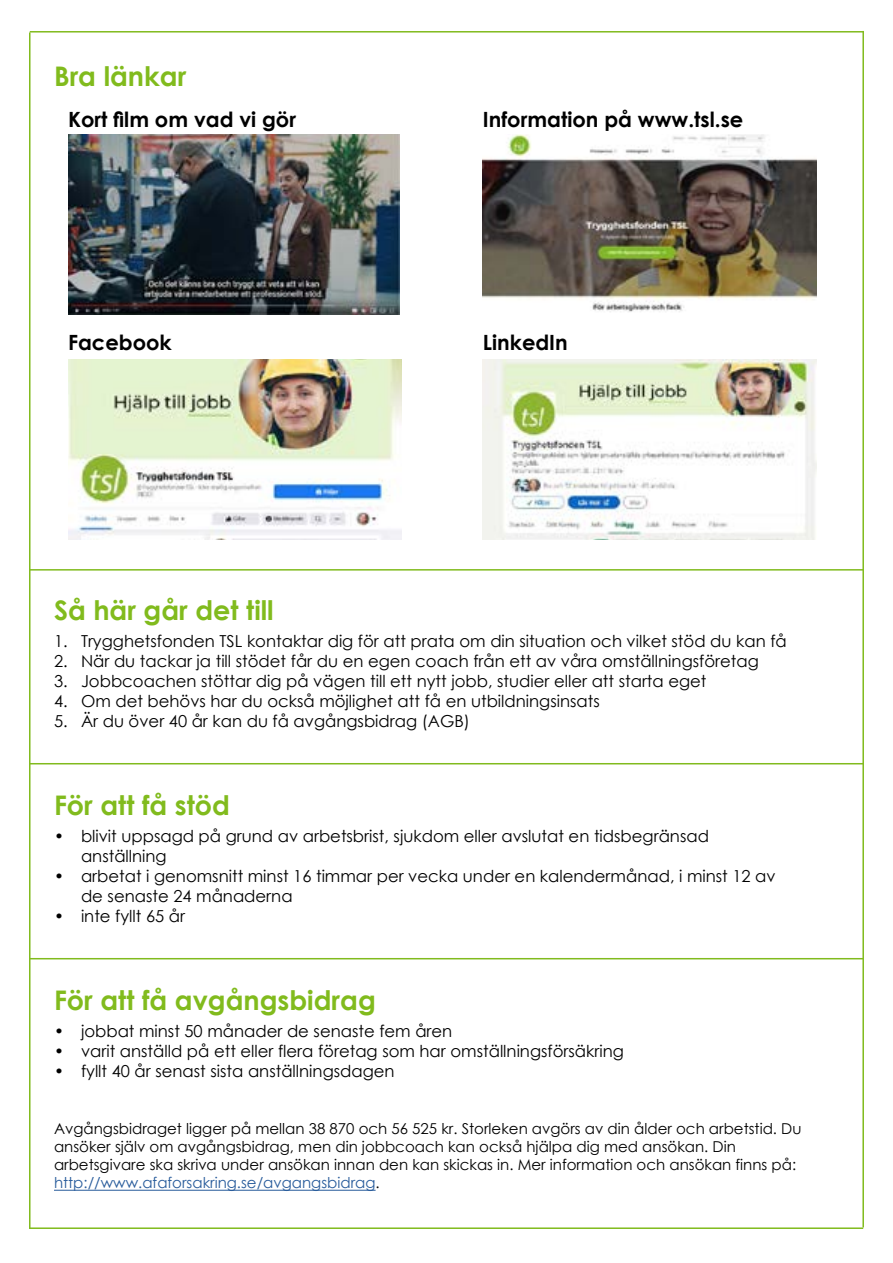
<style>
.page{position:relative;width:893px;height:1263px;background:#fff}
.page>*{position:absolute;margin:0;border:0;box-sizing:border-box;transform-origin:0 0}
.t1{font:700 27px "Century Gothic";color:#81bb1d}
.t2{font:700 21px "Century Gothic";color:#000}
.t3{font:16.5px/19.8px "Century Gothic";color:#000}
.t4{font:15px/18px "Century Gothic";color:#000}
.s1{color:#275b9b}
</style>
<div class="page">
<hr style="left:54px;top:1190px;width:322px;height:1px;background:#275b9b">
<img style="left:483px;top:360px;width:333px;height:180px">
<img style="left:68px;top:360px;width:333px;height:180px">
<img style="left:483px;top:135px;width:333px;height:177px">
<img style="left:68px;top:135px;width:332px;height:180px">
<hr style="left:30px;top:569px;width:833px;height:2px;background:#81bb1d">
<hr style="left:30px;top:763px;width:833px;height:1px;background:#81bb1d">
<hr style="left:30px;top:958px;width:833px;height:1px;background:#81bb1d">
<hr style="left:30px;top:31px;width:833px;height:2px;background:#81bb1d">
<hr style="left:30px;top:1227px;width:833px;height:2px;background:#81bb1d">
<hr style="left:862px;top:31px;width:2px;height:1196px;background:#81bb1d">
<hr style="left:29px;top:32px;width:2px;height:1197px;background:#81bb1d">
<h1 class="t1" style="left:54px;top:56px;width:134px">Bra länkar</h1>
<p class="t2" style="left:68px;top:103px;width:230px">Kort film om vad vi gör</p>
<p class="t2" style="left:68px;top:326px;width:105px">Facebook</p>
<p class="t2" style="left:483px;top:103px;width:262px">Information på www.tsl.se</p>
<p class="t2" style="left:483px;top:326px;width:86px">LinkedIn</p>
<h1 class="t1" style="left:54px;top:590px;width:221px">Så här går det till</h1>
<p class="t3" style="left:54px;top:631px;width:734px">1. Trygghetsfonden TSL kontaktar dig för att prata om din situation och vilket stöd du kan få</p>
<p class="t3" style="left:54px;top:651px;width:706px">2. När du tackar ja till stödet får du en egen coach från ett av våra omställningsföretag</p>
<p class="t3" style="left:54px;top:671px;width:654px">3. Jobbcoachen stöttar dig på vägen till ett nytt jobb, studier eller att starta eget</p>
<p class="t3" style="left:54px;top:691px;width:547px">4. Om det behövs har du också möjlighet att få en utbildningsinsats</p>
<p class="t3" style="left:54px;top:710px;width:417px">5. Är du över 40 år kan du få avgångsbidrag (AGB)</p>
<h1 class="t1" style="left:54px;top:785px;width:178px">För att få stöd</h1>
<p class="t3" style="left:81px;top:826px;width:629px;text-indent:-27px">• blivit uppsagd på grund av arbetsbrist, sjukdom eller avslutat en tidsbegränsad anställning</p>
<p class="t3" style="left:81px;top:866px;width:696px;text-indent:-27px">• arbetat i genomsnitt minst 16 timmar per vecka under en kalendermånad, i minst 12 av de senaste 24 månaderna</p>
<p class="t3" style="left:54px;top:905px;width:133px">• inte fyllt 65 år</p>
<h1 class="t1" style="left:54px;top:980px;width:323px">För att få avgångsbidrag</h1>
<p class="t3" style="left:54px;top:1021px;width:400px">• jobbat minst 50 månader de senaste fem åren</p>
<p class="t3" style="left:54px;top:1041px;width:571px">• varit anställd på ett eller flera företag som har omställningsförsäkring</p>
<p class="t3" style="left:54px;top:1061px;width:342px">• fyllt 40 år senast sista anställningsdagen</p>
<p class="t4" style="left:54px;top:1119px;width:749px">Avgångsbidraget ligger på mellan 38 870 och 56 525 kr. Storleken avgörs av din ålder och arbetstid. Du ansöker själv om avgångsbidrag, men din jobbcoach kan också hjälpa dig med ansökan. Din arbetsgivare ska skriva under ansökan innan den kan skickas in. Mer information och ansökan finns på: <span class="s1">http://www.afaforsakring.se/avgangsbidrag</span>.</p>
</div>
